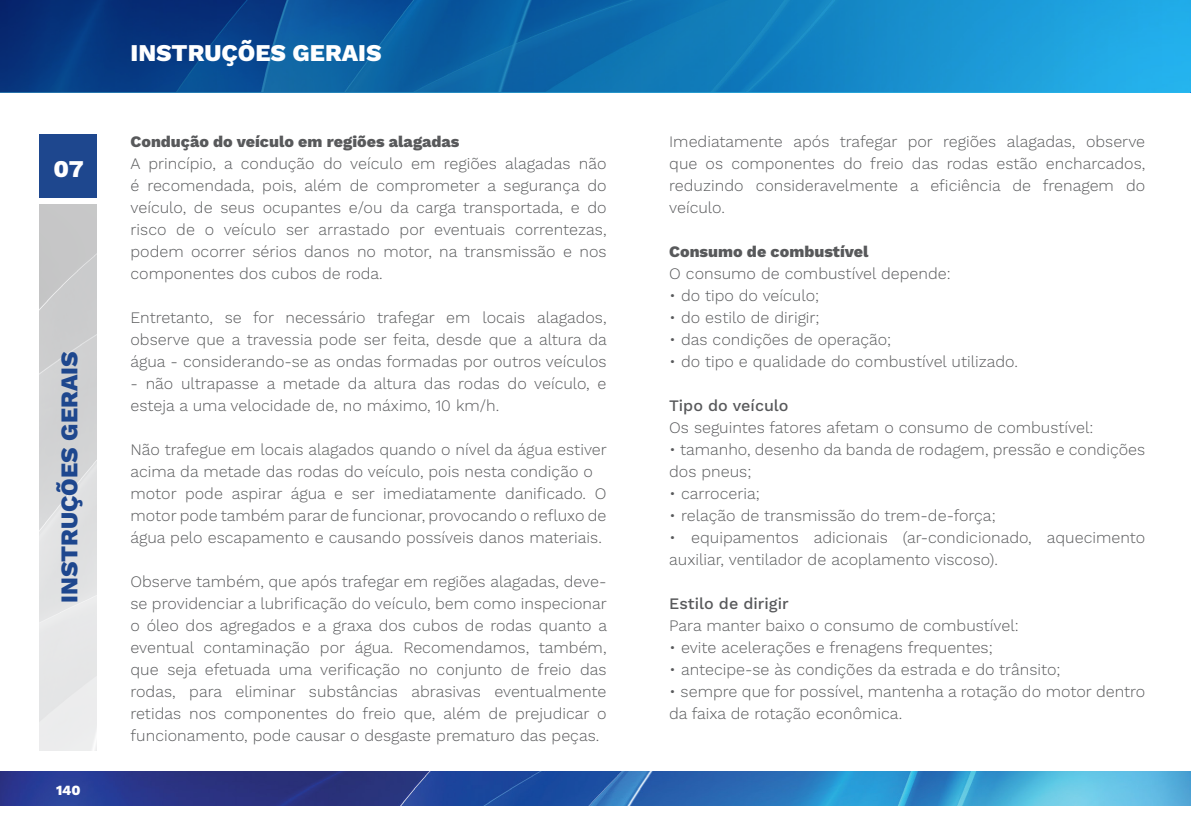
<style>
.page{position:relative;width:1191px;height:823px;background:#fff}
.page>*{position:absolute;margin:0;border:0;box-sizing:border-box;transform-origin:0 0}
.t1{font:800 24px "Work Sans";color:#fff}
.t2{font:800 24px "Work Sans";color:#1e478e}
.t3{font:300 16px/22px "Work Sans";color:#58595b}
.t4{font:800 16px "Work Sans";color:#58595b}
.t5{font:500 16px "Work Sans";color:#58595b}
.t6{font:800 14px "Work Sans";color:#fff}
</style>
<div class="page">
<img style="left:0;top:771px;width:1191px;height:34px">
<div style="left:40px;top:134px;width:57px;height:64px;background:#1e478e"></div>
<img style="left:40px;top:204px;width:57px;height:545px">
<svg style="left:0;top:0;width:1191px;height:93px"></svg>
<h1 class="t1" style="left:53px;top:155px;width:32px">07</h1>
<h1 class="t2" style="left:55px;top:602px;width:252px;rotate:-90deg">INSTRUÇÕES GERAIS</h1>
<p class="t6" style="left:56px;top:781px;width:26px">140</p>
<h1 class="t1" style="left:130px;top:39px;width:252px">INSTRUÇÕES GERAIS</h1>
<p class="t4" style="left:130px;top:132px;width:330px">Condução do veículo em regiões alagadas</p>
<p class="t3" style="left:130px;top:153px;width:477px;text-align:justify">A princípio, a condução do veículo em regiões alagadas não é recomendada, pois, além de comprometer a segurança do veículo, de seus ocupantes e/ou da carga transportada, e do risco de o veículo ser arrastado por eventuais correntezas, podem ocorrer sérios danos no motor, na transmissão e nos componentes dos cubos de roda.</p>
<p class="t3" style="left:130px;top:307px;width:478px;text-align:justify">Entretanto, se for necessário trafegar em locais alagados, observe que a travessia pode ser feita, desde que a altura da água - considerando-se as ondas formadas por outros veículos</p>
<p class="t3" style="left:130px;top:373px;width:477px">- não ultrapasse a metade da altura das rodas do veículo, e esteja a uma velocidade de, no máximo, 10 km/h.</p>
<p class="t3" style="left:130px;top:439px;width:478px">Não trafegue em locais alagados quando o nível da água estiver acima da metade das rodas do veículo, pois nesta condição o motor pode aspirar água e ser imediatamente danificado. O motor pode também parar de funcionar, provocando o refluxo de água pelo escapamento e causando possíveis danos materiais.</p>
<p class="t3" style="left:130px;top:571px;width:478px;text-align:justify">Observe também, que após trafegar em regiões alagadas, deve&shy;se providenciar a lubrificação do veículo, bem como inspecionar o óleo dos agregados e a graxa dos cubos de rodas quanto a eventual contaminação por água. Recomendamos, também, que seja efetuada uma verificação no conjunto de freio das rodas, para eliminar substâncias abrasivas eventualmente retidas nos componentes do freio que, além de prejudicar o funcionamento, pode causar o desgaste prematuro das peças.</p>
<p class="t3" style="left:669px;top:131px;width:477px;text-align:justify">Imediatamente após trafegar por regiões alagadas, observe que os componentes do freio das rodas estão encharcados, reduzindo consideravelmente a eficiência de frenagem do veículo.</p>
<p class="t4" style="left:669px;top:242px;width:201px">Consumo de combustível</p>
<p class="t3" style="left:669px;top:263px;width:283px">O consumo de combustível depende:</p>
<p class="t3" style="left:669px;top:285px;width:151px">• do tipo do veículo;</p>
<p class="t3" style="left:669px;top:307px;width:152px">• do estilo de dirigir;</p>
<p class="t3" style="left:669px;top:329px;width:223px">• das condições de operação;</p>
<p class="t3" style="left:669px;top:351px;width:350px">• do tipo e qualidade do combustível utilizado.</p>
<p class="t5" style="left:669px;top:396px;width:121px">Tipo do veículo</p>
<p class="t3" style="left:669px;top:417px;width:426px">Os seguintes fatores afetam o consumo de combustível:</p>
<p class="t3" style="left:669px;top:439px;width:477px">• tamanho, desenho da banda de rodagem, pressão e condições dos pneus;</p>
<p class="t3" style="left:669px;top:483px;width:92px">• carroceria;</p>
<p class="t3" style="left:669px;top:505px;width:328px">• relação de transmissão do trem-de-força;</p>
<p class="t3" style="left:669px;top:527px;width:477px">• equipamentos adicionais (ar-condicionado, aquecimento auxiliar, ventilador de acoplamento viscoso).</p>
<p class="t5" style="left:669px;top:594px;width:121px">Estilo de dirigir</p>
<p class="t3" style="left:669px;top:615px;width:351px">Para manter baixo o consumo de combustível:</p>
<p class="t3" style="left:669px;top:637px;width:325px">• evite acelerações e frenagens frequentes;</p>
<p class="t3" style="left:669px;top:659px;width:393px">• antecipe-se às condições da estrada e do trânsito;</p>
<p class="t3" style="left:669px;top:681px;width:477px">• sempre que for possível, mantenha a rotação do motor dentro da faixa de rotação econômica.</p>
</div>
